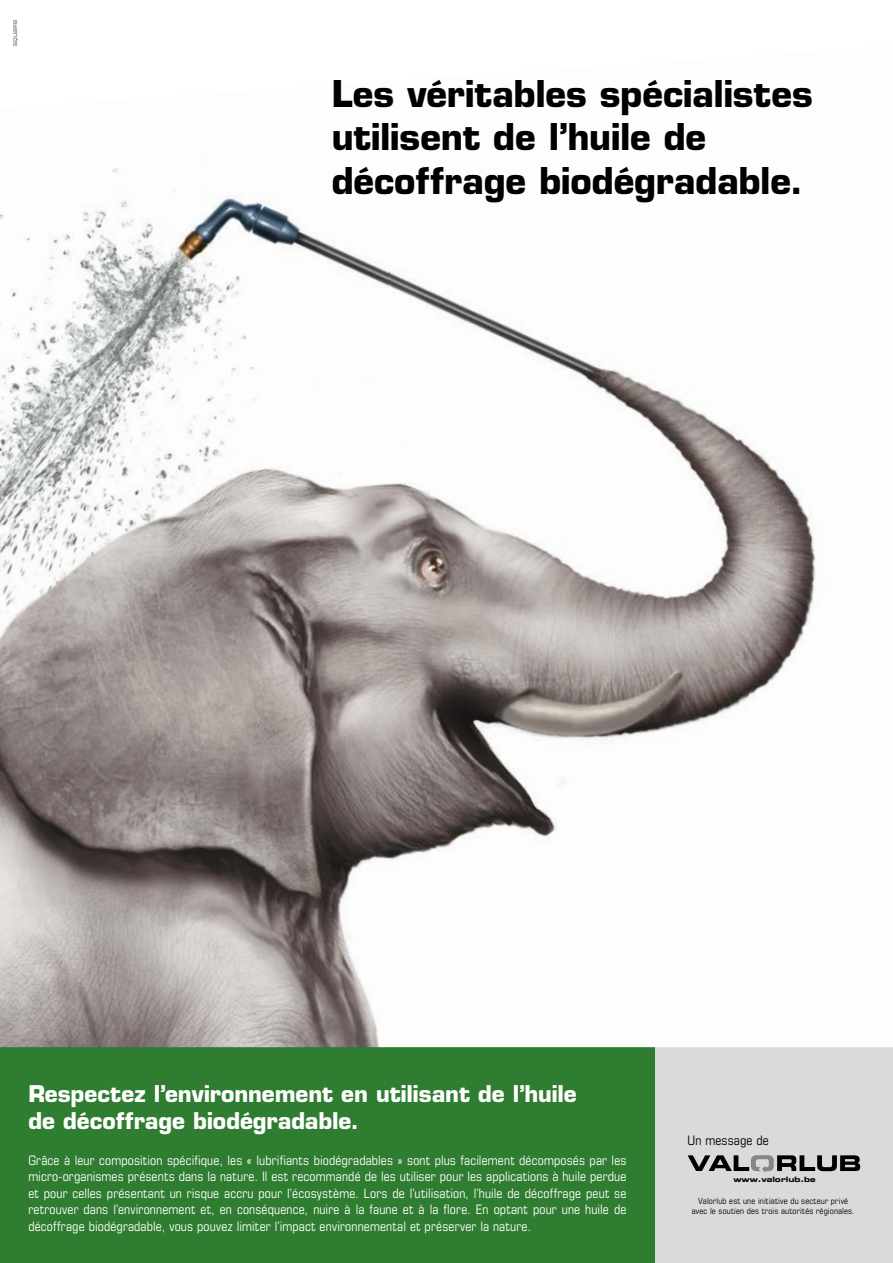
<style>
.page{position:relative;width:893px;height:1263px;background:#fff}
.page>*{position:absolute;margin:0;border:0;box-sizing:border-box;transform-origin:0 0}
.t1{font:700 36px/43.2px "Eurostile LT Std";letter-spacing:-.005em;color:#000}
.t2{font:700 22.5px/27px "Eurostile LT Std";letter-spacing:-.005em;color:#fff}
.t3{font:condensed 13.05px/16.5px "Eurostile LT Std";letter-spacing:.015em;color:#fff;text-align:justify}
.t4{font:condensed 13.05px "Eurostile LT Std";letter-spacing:.01em;color:#000}
.t5{font:condensed 8.55px/10.2px "Eurostile LT Std";letter-spacing:.025em;color:#000;text-align:center}
.t6{font:7.35px "Eurostile LT Std Bold Ex 2";color:#000}
</style>
<div class="page">
<div style="left:0;top:1047px;width:655px;height:216px;background:#2f7d30"></div>
<div style="left:655px;top:1047px;width:238px;height:216px;background:#dadada"></div>
<svg style="left:13px;top:20px;width:5px;height:26px"></svg>
<svg style="left:688px;top:1155px;width:172px;height:17px"></svg>
<img style="left:0;top:168px;width:376px;height:281px">
<img style="left:376px;top:266px;width:334px;height:154px">
<img style="left:0;top:847px;width:14px;height:200px">
<img style="left:0;top:449px;width:402px;height:398px">
<img style="left:402px;top:420px;width:414px;height:371px">
<img style="left:14px;top:791px;width:541px;height:256px">
<img style="left:790px;top:788px;width:26px;height:3px">
<img style="left:153px;top:1001px;width:402px;height:46px">
<img style="left:0;top:1047px;width:655px;height:1px">
<h1 class="t1" style="left:332px;top:72px;width:483px">Les véritables spécialistes utilisent de l’huile de décoffrage biodégradable.</h1>
<h2 class="t2" style="left:28px;top:1080px;width:550px">Respectez l’environnement en utilisant de l’huile de décoffrage biodégradable.</h2>
<p class="t3" style="left:28px;top:1151px;width:600px">Grâce à leur composition spécifique, les « lubrifiants biodégradables » sont plus facilement décomposés par les micro-organismes présents dans la nature. Il est recommandé de les utiliser pour les applications à huile perdue et pour celles présentant un risque accru pour l’écosystème. Lors de l’utilisation, l’huile de décoffrage peut se retrouver dans l’environnement et, en conséquence, nuire à la faune et à la flore. En optant pour une huile de décoffrage biodégradable, vous pouvez limiter l’impact environnemental et préserver la nature.</p>
<p class="t4" style="left:687px;top:1133px;width:83px">Un message de</p>
<p class="t6" style="left:733px;top:1174px;width:84px">www.valorlub.be</p>
<p class="t5" style="left:692px;top:1195px;width:164px">Valorlub est une initiative du secteur privé avec le soutien des trois autorités régionales.</p>
</div>
